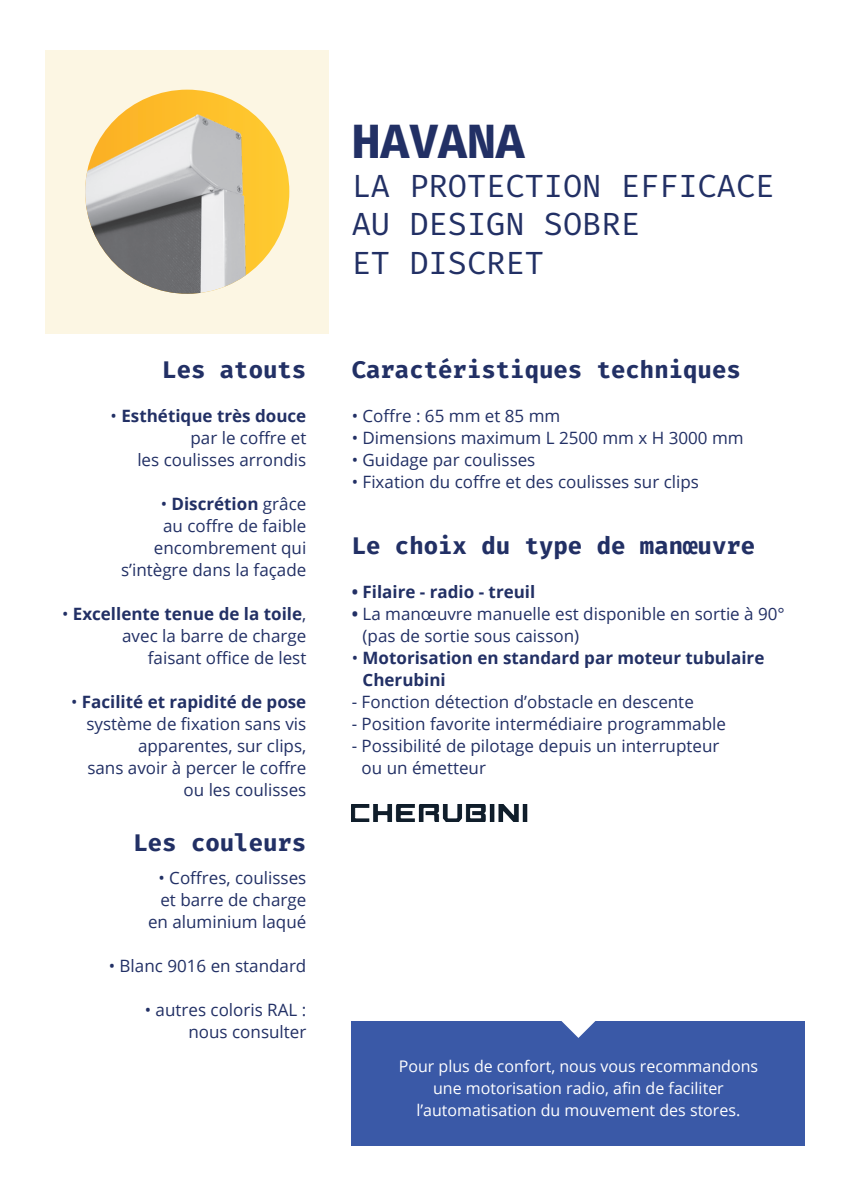
<style>
.page{position:relative;width:851px;height:1191px;background:#fff}
.page>*{position:absolute;margin:0;border:0;box-sizing:border-box;transform-origin:0 0}
.t1{font:700 48px "Fira Mono";color:#223065}
.t2{font:32px/38.4px "Fira Mono";color:#223065}
.t3{font:700 24px "Fira Mono";color:#223065}
.t4{font:17px/22px "Open Sans";color:#223065;text-align:right}
.t5{font:700 17px/22px "Open Sans";color:#223065}
.t6{font:16px/22px "Open Sans";color:#fff;text-align:center}
.s1{font-weight:700}
.s2{font-weight:400}
</style>
<div class="page">
<img style="left:351px;top:804px;width:177px;height:17px">
<div style="left:45px;top:50px;width:284px;height:283px;background:#fcf6e3"></div>
<div style="left:351px;top:1020px;width:454px;height:125px;background:#3a59a7"></div>
<svg style="left:561px;top:1020px;width:34px;height:18px"></svg>
<img style="left:85px;top:90px;width:204px;height:204px;border-radius:102px">
<p class="t3" style="left:162px;top:352px;width:145px">Les atouts</p>
<p class="t4" style="left:111px;top:404px;width:197px">• <span class="s1">Esthétique très douce </span>par le coffre et<br>les coulisses arrondis</p>
<p class="t5" style="left:161px;top:492px;width:147px"><span class="s2">•</span> Discrétion <span class="s2">grâce</span></p>
<p class="t4" style="left:163px;top:514px;width:145px">au coffre de faible</p>
<p class="t4" style="left:154px;top:536px;width:154px">encombrement qui</p>
<p class="t4" style="left:121px;top:558px;width:187px">s’intègre dans la façade</p>
<p class="t5" style="left:62px;top:602px;width:246px"><span class="s2">•</span> Excellente tenue de la toile<span class="s2">,</span></p>
<p class="t4" style="left:122px;top:624px;width:186px">avec la barre de charge</p>
<p class="t4" style="left:148px;top:646px;width:160px">faisant office de lest</p>
<p class="t5" style="left:71px;top:690px;width:237px"><span class="s2">•</span> Facilité et rapidité de pose</p>
<p class="t4" style="left:86px;top:712px;width:221px">système de fixation sans vis</p>
<p class="t4" style="left:138px;top:734px;width:170px">apparentes, sur clips,</p>
<p class="t4" style="left:87px;top:756px;width:220px">sans avoir à percer le coffre ou les coulisses</p>
<p class="t3" style="left:133px;top:825px;width:174px">Les couleurs</p>
<p class="t4" style="left:148px;top:866px;width:160px">• Coffres, coulisses et barre de charge en aluminium laqué</p>
<p class="t4" style="left:109px;top:954px;width:199px">• Blanc 9016 en standard</p>
<p class="t4" style="left:145px;top:998px;width:163px">• autres coloris RAL : nous consulter</p>
<p class="t1" style="left:351px;top:108px;width:174px">HAVANA</p>
<p class="t2" style="left:351px;top:169px;width:424px">LA PROTECTION EFFICACE<br>AU DESIGN SOBRE<br>ET DISCRET</p>
<p class="t3" style="left:351px;top:352px;width:390px">Caractéristiques techniques</p>
<p class="t4" style="left:351px;top:404px;width:210px">• Coffre : 65 mm et 85 mm</p>
<p class="t4" style="left:351px;top:426px;width:393px">• Dimensions maximum L 2500 mm x H 3000 mm</p>
<p class="t4" style="left:351px;top:448px;width:185px">• Guidage par coulisses</p>
<p class="t4" style="left:351px;top:470px;width:348px">• Fixation du coffre et des coulisses sur clips</p>
<p class="t3" style="left:351px;top:528px;width:405px">Le choix du type de manœuvre</p>
<p class="t5" style="left:351px;top:580px;width:185px">• Filaire - radio - treuil</p>
<p class="t4" style="left:362px;top:602px;width:424px;text-align:left;text-indent:-11px"><span class="s1">•</span> La manœuvre manuelle est disponible en sortie à 90° (pas de sortie sous caisson)</p>
<p class="t5" style="left:362px;top:646px;width:403px;text-indent:-11px"><span class="s2">•</span> Motorisation en standard par moteur tubulaire<br>Cherubini</p>
<p class="t4" style="left:351px;top:690px;width:343px">- Fonction détection d’obstacle en descente</p>
<p class="t4" style="left:351px;top:712px;width:376px">- Position favorite intermédiaire programmable</p>
<p class="t4" style="left:361px;top:734px;width:359px;text-align:left;text-indent:-10px">- Possibilité de pilotage depuis un interrupteur ou un émetteur</p>
<p class="t6" style="left:398px;top:1055px;width:361px">Pour plus de confort, nous vous recommandons une motorisation radio, afin de faciliter l’automatisation du mouvement des stores.</p>
</div>
